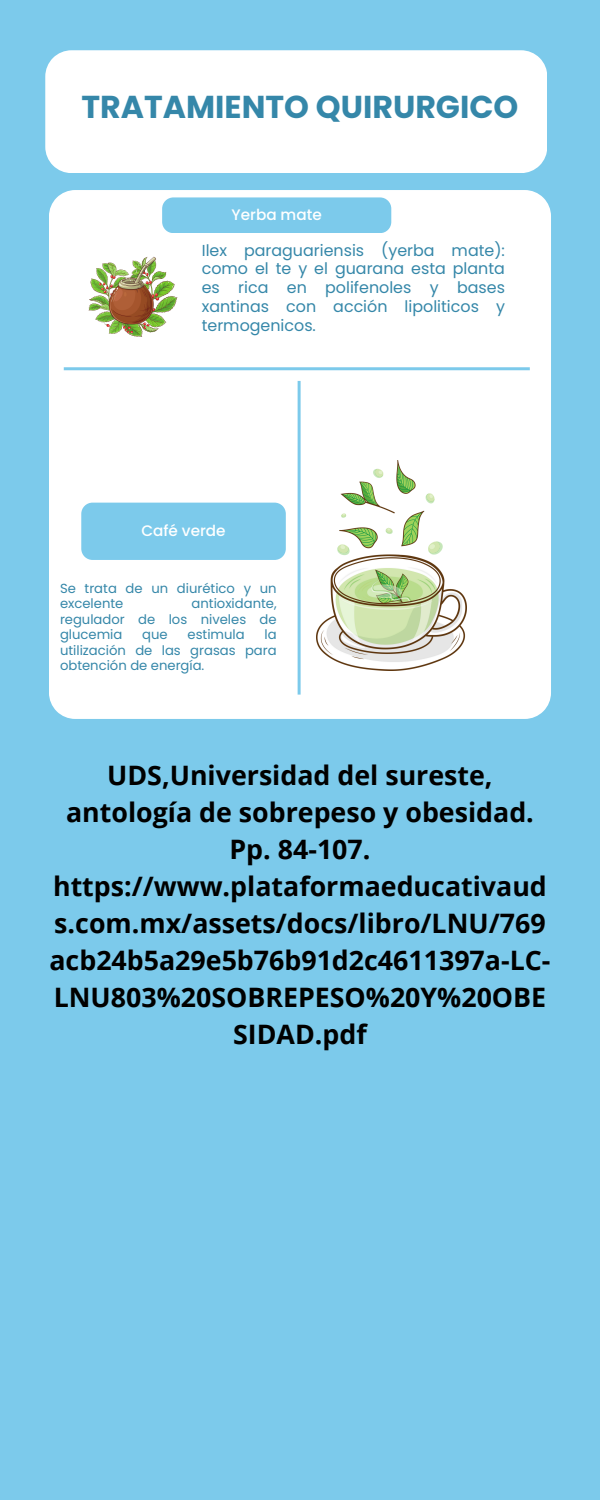
<style>
.page{position:relative;width:600px;height:1500px;background:#7ccaeb}
.page>*{position:absolute;margin:0;border:0;box-sizing:border-box;transform-origin:0 0}
.t1{font:700 31.6px "Poppins";color:#3587a9}
.t2{font:700 26.8px/37px "Open Sans";color:#000;text-align:center}
.t3{font:15.9px/18.8px "Poppins";color:#3587a9;text-align:justify}
.t4{font:500 15.2px "Poppins";color:#fff}
.t5{font:13.2px/15.5px "Poppins";color:#3587a9;text-align:justify}
</style>
<div class="page">
<div style="left:45px;top:50px;width:502px;height:123px;background:#fff"></div>
<div style="left:49px;top:190px;width:502px;height:529px;background:#fff"></div>
<div style="left:162px;top:197px;width:229px;height:36px;background:#7ccaeb;border-radius:11px"></div>
<hr style="left:64px;top:367px;width:466px;height:3px;background:#7ccaeb">
<hr style="left:298px;top:381px;width:3px;height:314px;background:#7ccaeb">
<svg style="left:81px;top:503px;width:205px;height:57px"></svg>
<img style="left:81px;top:246px;width:102px;height:102px">
<img style="left:317px;top:461px;width:149px;height:209px">
<p class="t1" style="left:82px;top:85px;width:438px">TRATAMIENTO QUIRURGICO</p>
<h1 class="t4" style="left:232px;top:204px;width:92px">Yerba mate</h1>
<h4 class="t3" style="left:202px;top:241px;width:305px">Ilex paraguariensis (yerba mate): como el te y el guarana esta planta es rica en polifenoles y bases xantinas con acción lipoliticos y termogenicos.</h4>
<h3 class="t4" style="left:141px;top:520px;width:86px">Café verde</h3>
<p class="t5" style="left:60px;top:580px;width:218px">Se trata de un diurético y un excelente</p>
<p class="t5" style="left:60px;top:596px;width:218px;text-indent:132px">antioxidante, regulador de los niveles de glucemia</p>
<p class="t5" style="left:142px;top:627px;width:27px">que</p>
<p class="t5" style="left:188px;top:627px;width:59px">estimula</p>
<p class="t5" style="left:60px;top:627px;width:218px;text-indent:205px">la utilización de las grasas para obtención de energía.</p>
<h3 class="t2" style="left:49px;top:756px;width:502px">UDS,Universidad del sureste, antología de sobrepeso y obesidad.<br>Pp. 84-107. https://www.plataformaeducativaud s.com.mx/assets/docs/libro/LNU/769 acb24b5a29e5b76b91d2c4611397a-LC-<br>LNU803%20SOBREPESO%20Y%20OBE<br>SIDAD.pdf</h3>
</div>
